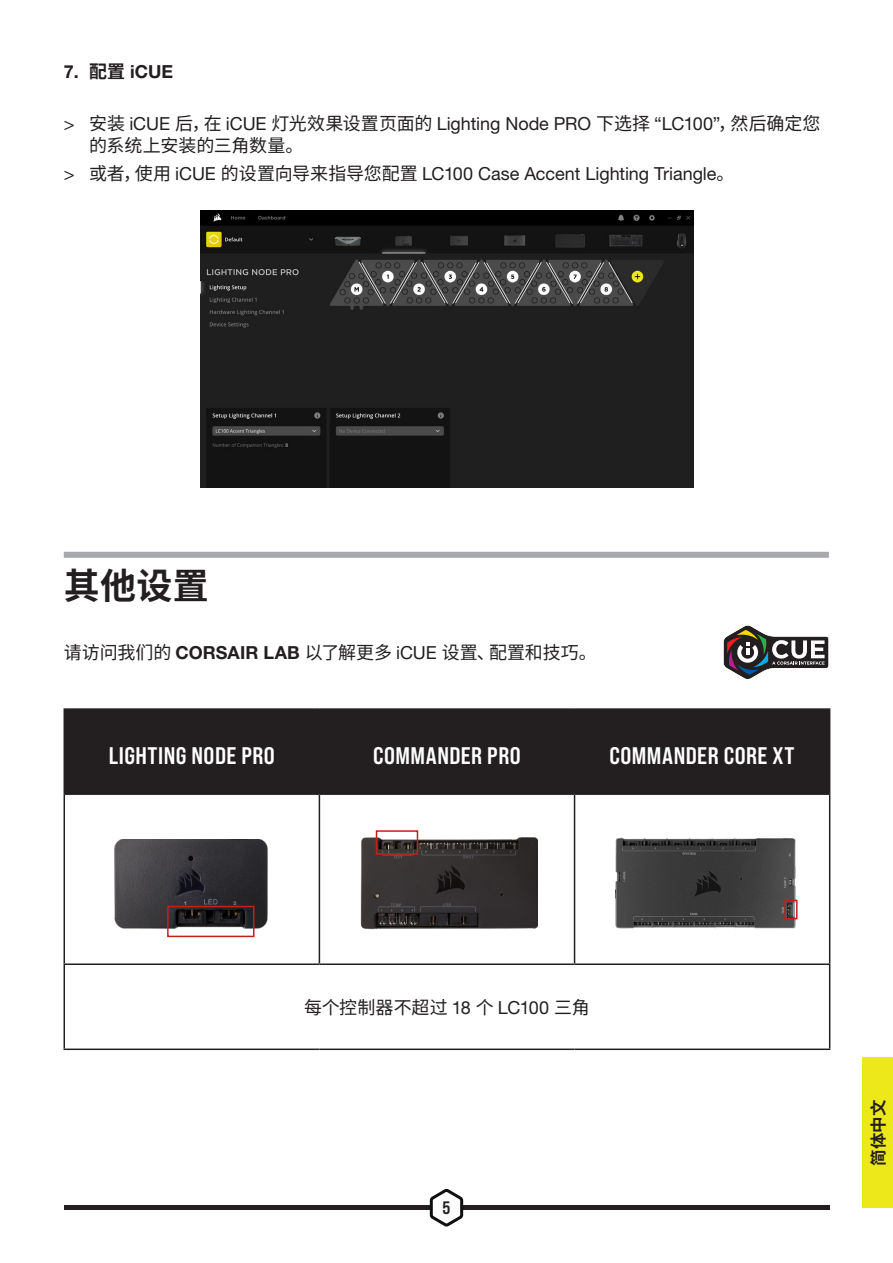
<style>
.page{position:relative;width:893px;height:1263px;background:#fff}
.page>*{position:absolute;margin:0;border:0;box-sizing:border-box;transform-origin:0 0}
.t1{font:700 36px "Source Han Sans HWSC";color:#231f20}
.Bullet_Para_Style{font:24px "Bebas Neue Pro Sm E Bd";letter-spacing:.015em;color:#fff}
.Bullet_Para_Style-2{font:18px/21.6px "Source Han Sans SC";letter-spacing:-.01em;color:#231f20}
.Bullet_Para_Style-3{font:18px "Helvetica Neue LT Pro";letter-spacing:-.005em;color:#231f20}
.t2{font:700 18px "Helvetica Neue LT Pro";color:#231f20}
.t3{font:18px "Bebas Neue Pro Sm E Bd";color:#231f20}
.t4{font:700 16.5px "Source Han Sans HWSC";color:#231f20}
.s1{font-family:"Source Han Sans SC"}
.s2{font-family:"Helvetica Neue LT Pro"}
.s3{font-family:"Helvetica Neue LT Pro";font-weight:700}
</style>
<div class="page">
<div style="left:863px;top:1057px;width:30px;height:151px;background:#ece81a"></div>
<div style="left:64px;top:1205px;width:766px;height:5px;background:#231f20"></div>
<svg style="left:429px;top:1189px;width:35px;height:38px"></svg>
<img style="left:200px;top:211px;width:493px;height:277px">
<div style="left:64px;top:552px;width:765px;height:6px;background:#a8a9ad"></div>
<svg style="left:723px;top:625px;width:106px;height:54px"></svg>
<div style="left:65px;top:710px;width:764px;height:83px;background:#231f20"></div>
<hr style="left:64px;top:708px;width:255px;height:2px;background:#231f20">
<hr style="left:64px;top:710px;width:1px;height:83px;background:#231f20">
<hr style="left:319px;top:708px;width:256px;height:2px;background:#231f20">
<hr style="left:319px;top:710px;width:1px;height:83px;background:#231f20">
<hr style="left:575px;top:708px;width:255px;height:2px;background:#231f20">
<hr style="left:574px;top:710px;width:1px;height:83px;background:#231f20">
<hr style="left:829px;top:710px;width:1px;height:83px;background:#231f20">
<hr style="left:64px;top:793px;width:255px;height:2px;background:#231f20">
<hr style="left:64px;top:795px;width:1px;height:168px;background:#231f20">
<hr style="left:319px;top:793px;width:256px;height:2px;background:#231f20">
<hr style="left:319px;top:795px;width:1px;height:168px;background:#231f20">
<hr style="left:575px;top:793px;width:255px;height:2px;background:#231f20">
<hr style="left:574px;top:795px;width:1px;height:168px;background:#231f20">
<hr style="left:829px;top:795px;width:1px;height:168px;background:#231f20">
<hr style="left:64px;top:963px;width:255px;height:2px;background:#231f20">
<hr style="left:64px;top:965px;width:1px;height:83px;background:#231f20">
<hr style="left:319px;top:963px;width:256px;height:2px;background:#231f20">
<hr style="left:575px;top:963px;width:255px;height:2px;background:#231f20">
<hr style="left:829px;top:965px;width:1px;height:83px;background:#231f20">
<hr style="left:64px;top:1048px;width:255px;height:2px;background:#231f20">
<hr style="left:319px;top:1048px;width:256px;height:2px;background:#231f20">
<hr style="left:575px;top:1048px;width:255px;height:2px;background:#231f20">
<img style="left:616px;top:837px;width:182px;height:92px">
<img style="left:360px;top:830px;width:178px;height:100px">
<img style="left:114px;top:839px;width:154px;height:93px">
<div style="left:167px;top:906px;width:87px;height:31px;border:2px solid #c2211a"></div>
<div style="left:376px;top:830px;width:42px;height:25px;border:2px solid #c2211a"></div>
<div style="left:784px;top:900px;width:13px;height:19px;border:2px solid #c2211a"></div>
<p class="t2" style="left:64px;top:61px;width:111px">7. <span class="s1">配置</span> iCUE</p>
<p class="Bullet_Para_Style-2" style="left:89px;top:113px;width:733px;text-indent:-26px"><span class="s2">&gt;</span> 安装 <span class="s2">iCUE</span> 后，在 <span class="s2">iCUE</span> 灯光效果设置页面的 <span class="s2">Lighting Node PRO</span> 下选择 <span class="s2">“LC100”</span>，然后确定您的系统上安装的三角数量。</p>
<p class="Bullet_Para_Style-3" style="left:64px;top:163px;width:672px">&gt; <span class="s1">或者，使用</span> iCUE <span class="s1">的设置向导来指导您配置</span> LC100 Case Accent Lighting Triangle<span class="s1">。</span></p>
<p class="t1" style="left:64px;top:566px;width:147px">其他设置</p>
<p class="Bullet_Para_Style-2" style="left:64px;top:642px;width:534px">请访问我们的 <span class="s3">CORSAIR LAB</span> 以了解更多 <span class="s2">iCUE</span> 设置、配置和技巧。</p>
<p class="Bullet_Para_Style" style="left:109px;top:741px;width:168px">LIGHTING NODE PRO</p>
<p class="Bullet_Para_Style" style="left:373px;top:741px;width:149px">COMMANDER PRO</p>
<p class="Bullet_Para_Style" style="left:610px;top:741px;width:186px">COMMANDER CORE XT</p>
<p class="Bullet_Para_Style-2" style="left:304px;top:997px;width:287px">每个控制器不超过 <span class="s2">18</span> 个 <span class="s2">LC100</span> 三角</p>
<p class="t3" style="left:443px;top:1197px;width:9px">5</p>
<p class="t4" style="left:869px;top:1166px;width:68px;rotate:-90deg">简体中文</p>
</div>
